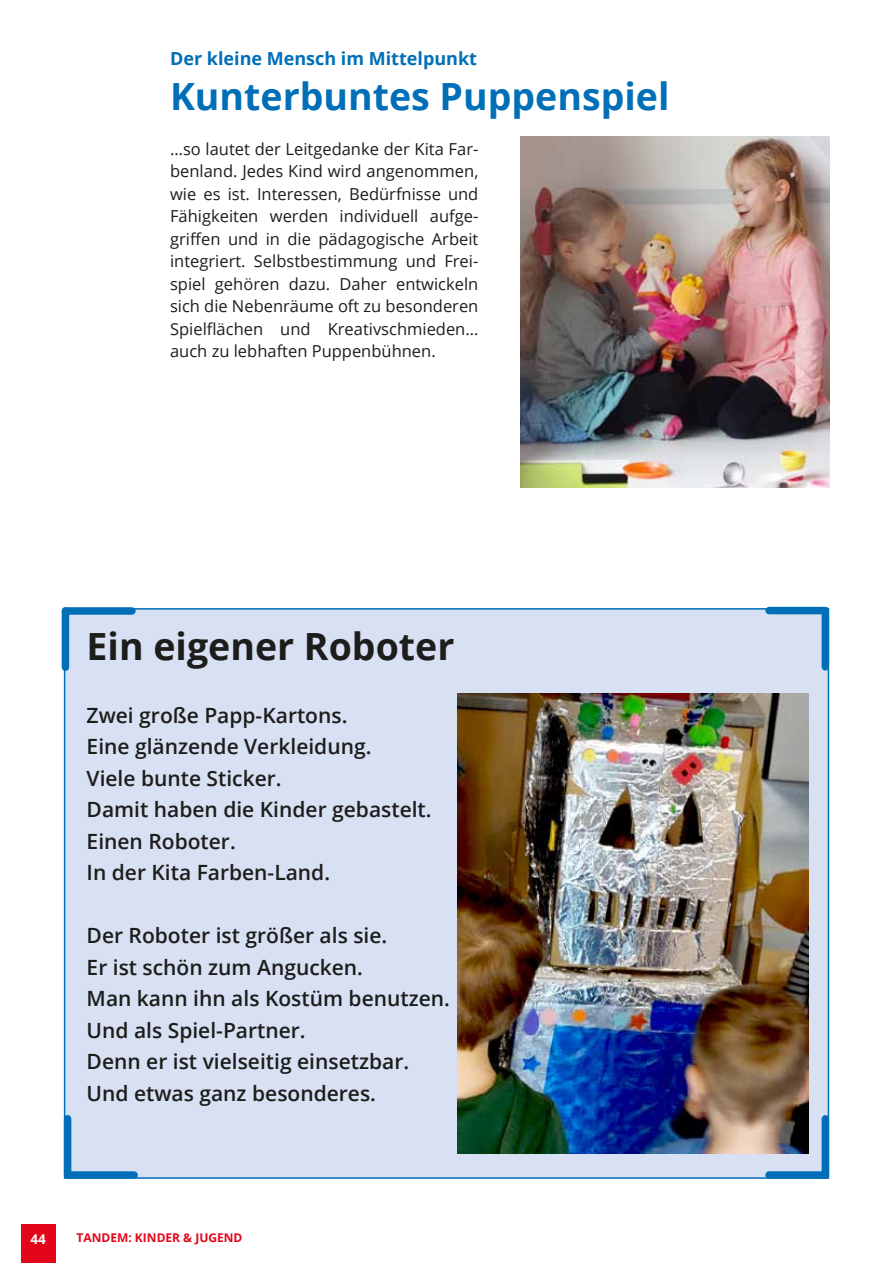
<style>
.page{position:relative;width:893px;height:1263px;background:#fff}
.page>*{position:absolute;margin:0;border:0;box-sizing:border-box;transform-origin:0 0}
.t1{font:700 37.5px "Open Sans";color:#006fb7}
.t2{font:700 37.5px "Open Sans";color:#1d1d1b}
.t3{font:600 21px/31.5px "Open Sans";color:#1d1d1b}
.t4{font:700 18px "Open Sans";color:#006fb7}
.t5{font:16.5px/22.5px "Open Sans";color:#1d1d1b;text-align:justify}
.t6{font:700 13.5px "Open Sans";color:#fff}
.t7{font:700 12px "Open Sans";color:#e3061b}
</style>
<div class="page">
<div style="left:21px;top:1225px;width:34px;height:38px;background:#e3061b"></div>
<div style="left:65px;top:609px;width:763px;height:569px;background:#d8e0f3"></div>
<div style="left:62px;top:611px;width:7px;height:56px;background:#006fb7"></div>
<div style="left:65px;top:607px;width:67px;height:8px;background:#006fb7"></div>
<div style="left:822px;top:611px;width:7px;height:56px;background:#006fb7"></div>
<div style="left:769px;top:607px;width:56px;height:7px;background:#006fb7"></div>
<div style="left:769px;top:1171px;width:56px;height:8px;background:#006fb7"></div>
<div style="left:822px;top:1119px;width:7px;height:56px;background:#006fb7"></div>
<div style="left:64px;top:1119px;width:7px;height:56px;background:#006fb7"></div>
<div style="left:68px;top:1171px;width:66px;height:8px;background:#006fb7"></div>
<img style="left:457px;top:694px;width:351px;height:460px">
<img style="left:521px;top:137px;width:308px;height:351px">
<p class="t4" style="left:170px;top:46px;width:308px">Der kleine Mensch im Mittelpunkt</p>
<h1 class="t1" style="left:170px;top:70px;width:501px">Kunterbuntes Puppenspiel</h1>
<p class="t5" style="left:170px;top:137px;width:310px">…so lautet der Leitgedanke der Kita Far&shy;benland. Jedes Kind wird angenommen, wie es ist. Interessen, Bedürfnisse und Fähigkeiten werden individuell aufge&shy;griffen und in die pädagogische Arbeit integriert. Selbstbestimmung und Frei&shy;spiel gehören dazu. Daher entwickeln sich die Nebenräume oft zu besonderen Spielflächen und Kreativschmieden… auch zu lebhaften Puppenbühnen.</p>
<h1 class="t2" style="left:87px;top:619px;width:369px">Ein eigener Roboter</h1>
<p class="t3" style="left:87px;top:699px;width:347px">Zwei große Papp-Kartons.<br>Eine glänzende Verkleidung.<br>Viele bunte Sticker.<br>Damit haben die Kinder gebastelt.<br>Einen Roboter.<br>In der Kita Farben-Land.</p>
<p class="t3" style="left:87px;top:919px;width:365px">Der Roboter ist größer als sie.<br>Er ist schön zum Angucken.<br>Man kann ihn als Kostüm benutzen.<br>Und als Spiel-Partner.<br>Denn er ist vielseitig einsetzbar.<br>Und etwas ganz besonderes.</p>
<p class="t6" style="left:31px;top:1229px;width:17px">44</p>
<p class="t7" style="left:77px;top:1229px;width:167px">TANDEM: KINDER &amp; JUGEND</p>
</div>
